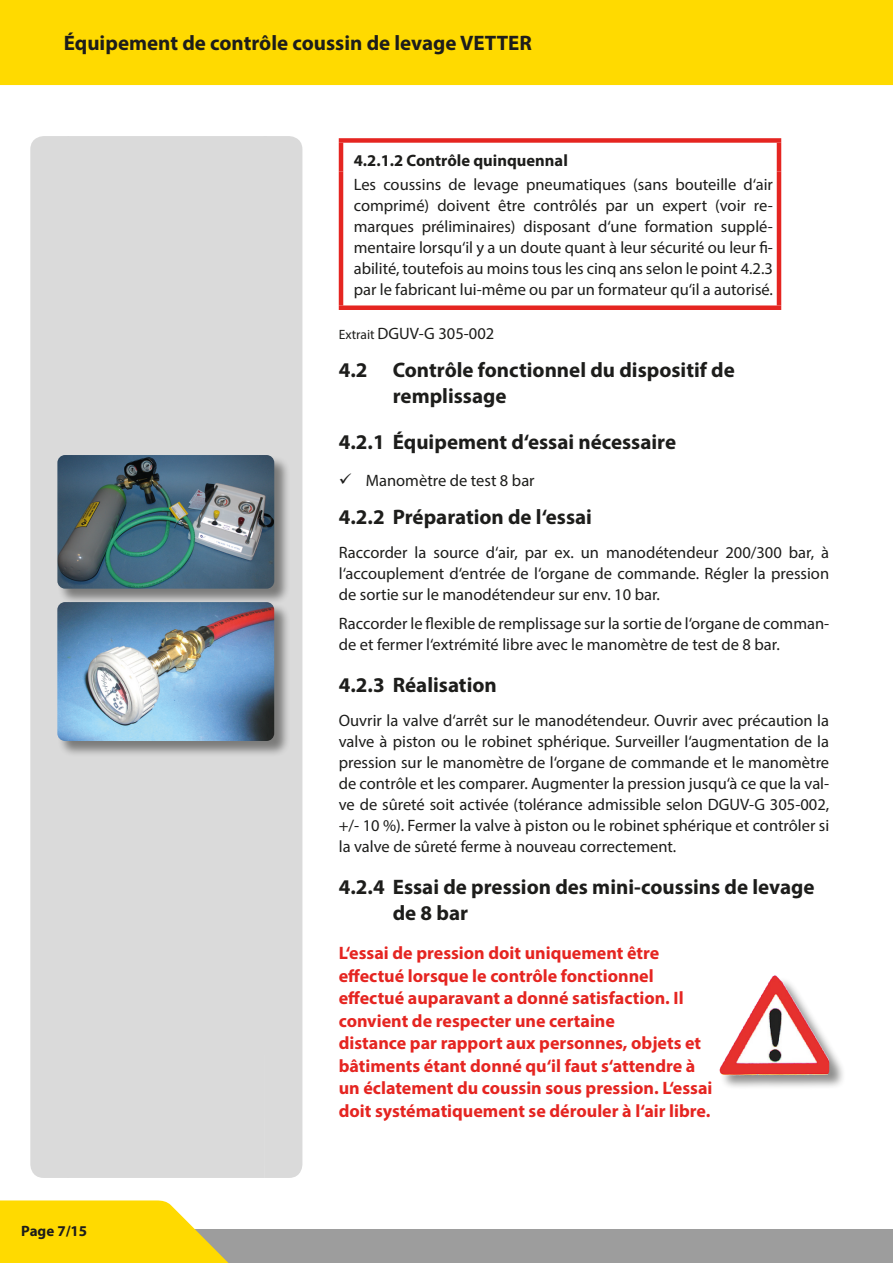
<style>
.page{position:relative;width:893px;height:1263px;background:#fff}
.page>*{position:absolute;margin:0;border:0;box-sizing:border-box;transform-origin:0 0}
.t1{font:700 21px/25.2px "Myriad Pro";color:#1d1d1b}
.t2{font:700 18px/22.5px "Myriad Pro";color:#e52521}
.t3{font:16.5px/21px "Myriad Pro";color:#1d1d1b;text-align:justify}
.t4{font:700 16.5px "Myriad Pro";color:#1d1d1b}
.t5{font:700 15px "Myriad Pro";color:#1d1d1b}
.s1{font-size:13.5px}
</style>
<div class="page">
<div style="left:0;top:1229px;width:893px;height:34px;background:#9d9d9d"></div>
<div style="left:0;top:0;width:893px;height:85px;background:#ffda00"></div>
<svg style="left:0;top:1200px;width:229px;height:63px;background:#fadb20"></svg>
<div style="left:30px;top:136px;width:38px;height:1042px;background:#dadada"></div>
<div style="left:68px;top:136px;width:196px;height:1042px;background:#dadada"></div>
<div style="left:264px;top:136px;width:38px;height:1042px;background:#dadada"></div>
<div style="left:58px;top:602px;width:233px;height:156px;background:#1d1d1b;opacity:.5"></div>
<img style="left:57px;top:602px;width:217px;height:139px">
<div style="left:58px;top:455px;width:233px;height:150px;background:#1d1d1b;opacity:.5"></div>
<img style="left:57px;top:455px;width:217px;height:134px">
<div style="left:339px;top:138px;width:442px;height:5px;background:#e52521"></div>
<hr style="left:339px;top:143px;width:4px;height:29px;background:#e52521">
<hr style="left:777px;top:143px;width:4px;height:29px;background:#e52521">
<hr style="left:339px;top:172px;width:4px;height:133px;background:#e52521">
<hr style="left:777px;top:172px;width:4px;height:133px;background:#e52521">
<div style="left:339px;top:305px;width:442px;height:5px;background:#e52521"></div>
<div style="left:720px;top:976px;width:126px;height:114px;background:#1d1d1b;opacity:.5"></div>
<img style="left:719px;top:975px;width:110px;height:103px">
<p class="t1" style="left:64px;top:29px;width:470px">Équipement de contrôle coussin de levage VETTER</p>
<p class="t5" style="left:21px;top:1221px;width:68px">Page 7/15</p>
<p class="t4" style="left:354px;top:149px;width:216px">4.2.1.2 Contrôle quinquennal</p>
<p class="t3" style="left:354px;top:174px;width:421px">Les coussins de levage pneumatiques (sans bouteille d‘air comprimé) doivent être contrôlés par un expert (voir re&shy;marques préliminaires) disposant d‘une formation supplé&shy;mentaire lorsqu‘il y a un doute quant à leur sécurité ou leur fi&shy;abilité, toutefois au moins tous les cinq ans selon le point 4.2.3 par le fabricant lui-même ou par un formateur qu‘il a autorisé.</p>
<p class="t3" style="left:339px;top:323px;width:157px"><span class="s1">Extrait</span> DGUV-G 305-002</p>
<p class="t1" style="left:393px;top:357px;width:344px;text-indent:-54px">4.2 Contrôle fonctionnel du dispositif de remplissage</p>
<p class="t1" style="left:339px;top:429px;width:339px">4.2.1 Équipement d‘essai nécessaire</p>
<p class="t3" style="left:366px;top:470px;width:170px">Manomètre de test 8 bar</p>
<p class="t1" style="left:339px;top:503px;width:255px">4.2.2 Préparation de l‘essai</p>
<p class="t3" style="left:339px;top:541px;width:492px">Raccorder la source d‘air, par ex. un manodétendeur 200/300 bar, à l‘accouplement d‘entrée de l‘organe de commande. Régler la pression de sortie sur le manodétendeur sur env. 10 bar.</p>
<p class="t3" style="left:339px;top:613px;width:492px">Raccorder le flexible de remplissage sur la sortie de l‘organe de comman&shy;de et fermer l‘extrémité libre avec le manomètre de test de 8 bar.</p>
<p class="t1" style="left:339px;top:672px;width:160px">4.2.3 Réalisation</p>
<p class="t3" style="left:339px;top:710px;width:492px">Ouvrir la valve d‘arrêt sur le manodétendeur. Ouvrir avec précaution la valve à piston ou le robinet sphérique. Surveiller l‘augmentation de la pression sur le manomètre de l‘organe de commande et le manomètre de contrôle et les comparer. Augmenter la pression jusqu‘à ce que la val&shy;ve de sûreté soit activée (tolérance admissible selon DGUV-G 305-002, +/- 10 %). Fermer la valve à piston ou le robinet sphérique et contrôler si la valve de sûreté ferme à nouveau correctement.</p>
<p class="t1" style="left:393px;top:874px;width:423px;text-indent:-54px">4.2.4 Essai de pression des mini-coussins de levage de 8 bar</p>
<p class="t2" style="left:339px;top:941px;width:375px">L‘essai de pression doit uniquement être effectué lorsque le contrôle fonctionnel effectué auparavant a donné satisfaction. Il convient de respecter une certaine<br>distance par rapport aux personnes, objets et bâtiments étant donné qu‘il faut s‘attendre à un éclatement du coussin sous pression. L‘essai doit systématiquement se dérouler à l‘air libre.</p>
</div>
